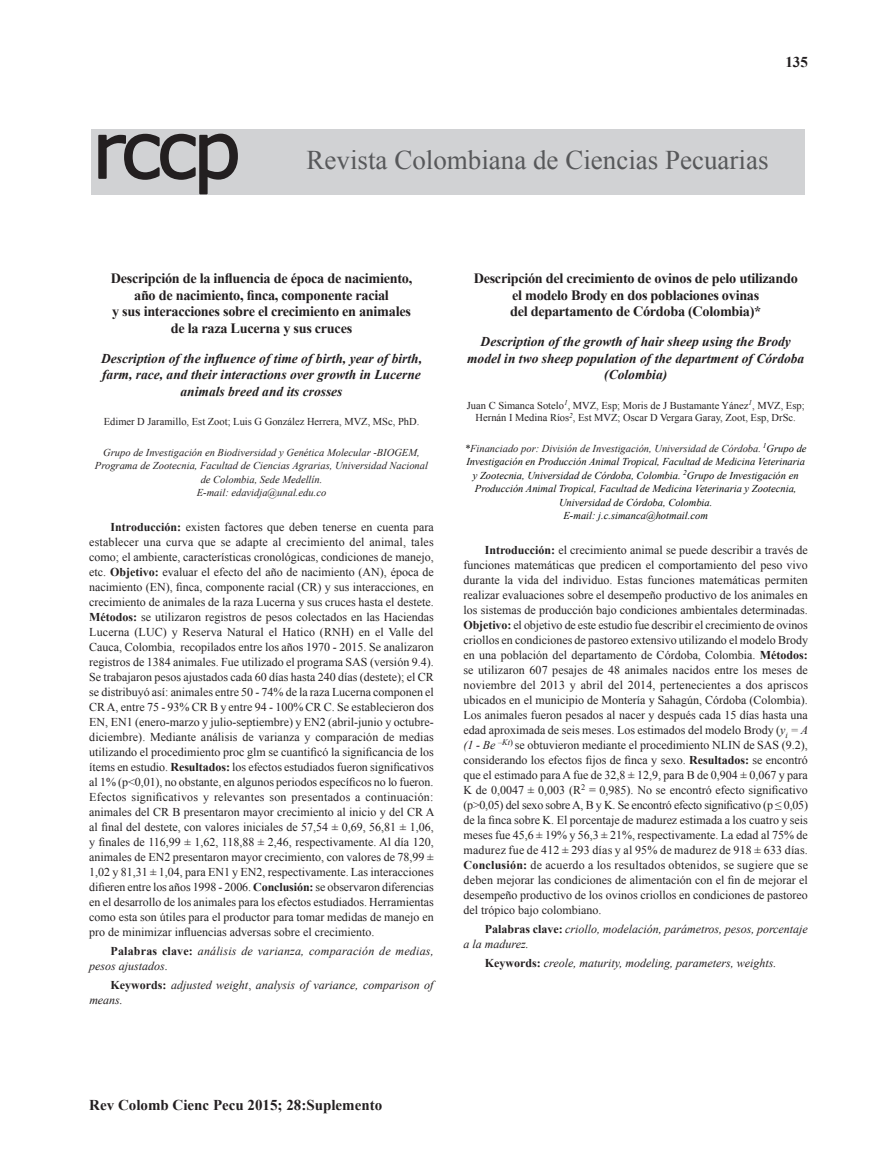
<style>
.page{position:relative;width:876px;height:1170px;background:#fff}
.page>*{position:absolute;margin:0;border:0;box-sizing:border-box;transform-origin:0 0}
.t1{font:27px "Times New Roman";color:#57585a}
.t2{font:700 15px "Times New Roman";color:#231f20}
.t3{font:700 14.25px/16.5px "Times New Roman";letter-spacing:-.02em;color:#231f20;text-align:center}
.t4{font:italic 700 13.5px/16.5px "Times New Roman";color:#231f20;text-align:center}
.t5{font:12px/15px "Times New Roman";color:#231f20;text-align:justify}
.t6{font:italic 12px/15px "Times New Roman";color:#231f20}
.t7{font:italic 10.5px/13.5px "Times New Roman";color:#040503;text-align:center}
.t8{font:10.5px/12.6px "Times New Roman";color:#231f20;text-align:center}
.t9{font:italic 10.5px/13.5px "Times New Roman";color:#231f20;text-align:center}
.s1{font-weight:700}
.s2{font-weight:700;font-style:normal}
.s3{font-style:normal}
.s4{color:#231f20}
.s5{font-style:italic}
</style>
<div class="page">
<div style="left:92px;top:129px;width:713px;height:66px;background:#d1d2d4"></div>
<svg style="left:98px;top:133px;width:140px;height:62px"></svg>
<p class="t2" style="left:785px;top:51px;width:24px">135</p>
<h1 class="t1" style="left:307px;top:141px;width:463px">Revista Colombiana de Ciencias Pecuarias</h1>
<p class="t3" style="left:111px;top:270px;width:303px">Descripción de la influencia de época de nacimiento, año de nacimiento, finca, componente racial<br>y sus interacciones sobre el crecimiento en animales de la raza Lucerna y sus cruces</p>
<p class="t4" style="left:101px;top:350px;width:323px">Description of the influence of time of birth, year of birth, farm, race, and their interactions over growth in Lucerne animals breed and its crosses</p>
<p class="t8" style="left:104px;top:415px;width:317px">Edimer D Jaramillo, Est Zoot; Luis G González Herrera, MVZ, MSc, PhD.</p>
<p class="t9" style="left:95px;top:445px;width:335px">Grupo de Investigación en Biodiversidad y Genética Molecular -BIOGEM, Programa de Zootecnia, Facultad de Ciencias Agrarias, Universidad Nacional de Colombia, Sede Medellín.<br>E-mail: edavidja@unal.edu.co</p>
<p class="t5" style="left:89px;top:518px;width:347px;text-indent:21px"><span class="s1">Introducción:</span> existen factores que deben tenerse en cuenta para establecer una curva que se adapte al crecimiento del animal, tales como; el ambiente, características cronológicas, condiciones de manejo, etc. <span class="s1">Objetivo:</span> evaluar el efecto del año de nacimiento (AN), época de nacimiento (EN), finca, componente racial (CR) y sus interacciones, en crecimiento de animales de la raza Lucerna y sus cruces hasta el destete.<br><span class="s1">Métodos:</span> se utilizaron registros de pesos colectados en las Haciendas Lucerna (LUC) y Reserva Natural el Hatico (RNH) en el Valle del Cauca, Colombia, recopilados entre los años 1970 - 2015. Se analizaron registros de 1384 animales. Fue utilizado el programa SAS (versión 9.4).<br>Se trabajaron pesos ajustados cada 60 días hasta 240 días (destete); el CR se distribuyó así: animales entre 50 - 74% de la raza Lucerna componen el CR A, entre 75 - 93% CR B y entre 94 - 100% CR C. Se establecieron dos EN, EN1 (enero-marzo y julio-septiembre) y EN2 (abril-junio y octubre&shy;diciembre). Mediante análisis de varianza y comparación de medias utilizando el procedimiento proc glm se cuantificó la significancia de los ítems en estudio. <span class="s1">Resultados:</span> los efectos estudiados fueron significativos al 1% (p&lt;0,01), no obstante, en algunos periodos específicos no lo fueron.<br>Efectos significativos y relevantes son presentados a continuación: animales del CR B presentaron mayor crecimiento al inicio y del CR A al final del destete, con valores iniciales de 57,54 ± 0,69, 56,81 ± 1,06, y finales de 116,99 ± 1,62, 118,88 ± 2,46, respectivamente. Al día 120, animales de EN2 presentaron mayor crecimiento, con valores de 78,99 ± 1,02 y 81,31 ± 1,04, para EN1 y EN2, respectivamente. Las interacciones difieren entre los años 1998 - 2006. <span class="s1">Conclusión:</span> se observaron diferencias en el desarrollo de los animales para los efectos estudiados. Herramientas como esta son útiles para el productor para tomar medidas de manejo en pro de minimizar influencias adversas sobre el crecimiento.</p>
<p class="t6" style="left:89px;top:943px;width:346px;text-indent:21px"><span class="s2">Palabras clave:</span> análisis de varianza, comparación de medias, pesos ajustados.</p>
<p class="t6" style="left:89px;top:977px;width:346px;text-indent:21px"><span class="s2">Keywords:</span> adjusted weight<span class="s3">,</span> analysis of variance, comparison of means.</p>
<p class="t3" style="left:474px;top:270px;width:326px">Descripción del crecimiento de ovinos de pelo utilizando el modelo Brody en dos poblaciones ovinas<br>del departamento de Córdoba (Colombia)*</p>
<p class="t4" style="left:467px;top:333px;width:339px">Description of the growth of hair sheep using the Brody model in two sheep population of the department of Córdoba (Colombia)</p>
<p class="t8" style="left:467px;top:398px;width:339px">Juan C Simanca Sotelo<sup>1</sup>, MVZ, Esp; Moris de J Bustamante Yánez<sup>1</sup>, MVZ, Esp;<br>Hernán I Medina Ríos<sup>2</sup>, Est MVZ; Oscar D Vergara Garay, Zoot, Esp, DrSc.</p>
<p class="t7" style="left:465px;top:441px;width:343px">*<span class="s4">Financiado por: División de Investigación, Universidad de Córdoba.</span> <sup>1</sup>Grupo de Investigación en Producción Animal Tropical, Facultad de Medicina Veterinaria y Zootecnia, Universidad de Córdoba, Colombia. <sup>2</sup>Grupo de Investigación en Producción Animal Tropical, Facultad de Medicina Veterinaria y Zootecnia, Universidad de Córdoba, Colombia.<br>E-mail: j.c.simanca@hotmail.com</p>
<p class="t5" style="left:463px;top:541px;width:346px;text-indent:21px"><span class="s1">Introducción:</span> el crecimiento animal se puede describir a través de funciones matemáticas que predicen el comportamiento del peso vivo durante la vida del individuo. Estas funciones matemáticas permiten realizar evaluaciones sobre el desempeño productivo de los animales en los sistemas de producción bajo condiciones ambientales determinadas.<br><span class="s1">Objetivo:</span> el objetivo de este estudio fue describir el crecimiento de ovinos criollos en condiciones de pastoreo extensivo utilizando el modelo Brody en una población del departamento de Córdoba, Colombia. <span class="s1">Métodos: </span>se utilizaron 607 pesajes de 48 animales nacidos entre los meses de noviembre del 2013 y abril del 2014, pertenecientes a dos apriscos ubicados en el municipio de Montería y Sahagún, Córdoba (Colombia).<br>Los animales fueron pesados al nacer y después cada 15 días hasta una edad aproximada de seis meses. Los estimados del modelo Brody (<span class="s5">y</span><sub>i</sub> <span class="s5">= A (1 - Be</span> <sup>–Kt</sup><sup>)</sup> se obtuvieron mediante el procedimiento NLIN de SAS (9.2), considerando los efectos fijos de finca y sexo. <span class="s1">Resultados:</span> se encontró que el estimado para A fue de 32,8 ± 12,9, para B de 0,904 ± 0,067 y para K de 0,0047 ± 0,003 (R<sup>2</sup> = 0,985). No se encontró efecto significativo (p&gt;0,05) del sexo sobre A, B y K. Se encontró efecto significativo (p ≤ 0,05) de la finca sobre K. El porcentaje de madurez estimada a los cuatro y seis meses fue 45,6 ± 19% y 56,3 ± 21%, respectivamente. La edad al 75% de madurez fue de 412 ± 293 días y al 95% de madurez de 918 ± 633 días.<br><span class="s1">Conclusión:</span> de acuerdo a los resultados obtenidos, se sugiere que se deben mejorar las condiciones de alimentación con el fin de mejorar el desempeño productivo de los ovinos criollos en condiciones de pastoreo del trópico bajo colombiano.</p>
<p class="t6" style="left:463px;top:921px;width:346px;text-indent:21px"><span class="s2">Palabras clave:</span> criollo, modelación, parámetros, pesos, porcentaje a la madurez.</p>
<p class="t6" style="left:485px;top:955px;width:293px"><span class="s2">Keywords:</span> creole, maturity, modeling, parameters, weights.</p>
<p class="t2" style="left:89px;top:1093px;width:294px">Rev Colomb Cienc Pecu 2015; 28:Suplemento</p>
</div>
